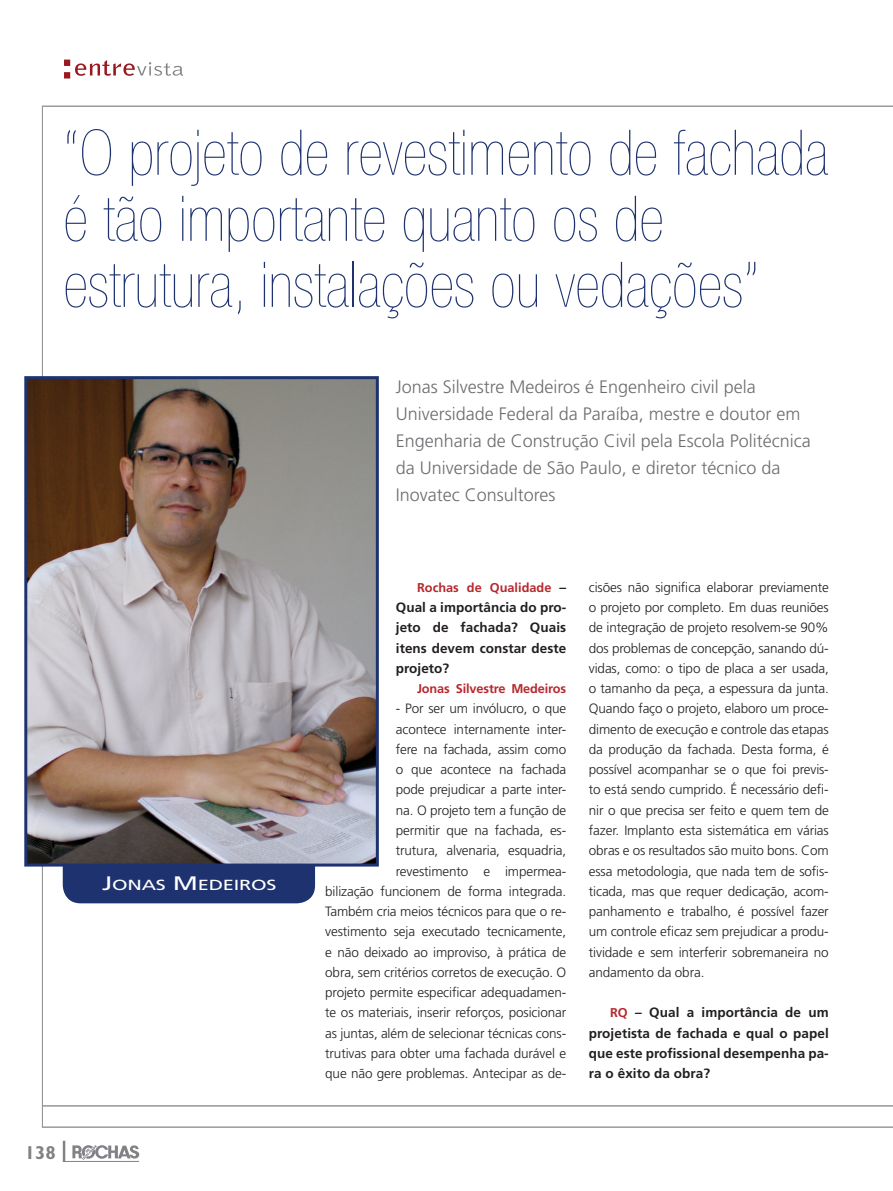
<style>
.page{position:relative;width:893px;height:1191px;background:#fff}
.page>*{position:absolute;margin:0;border:0;box-sizing:border-box;transform-origin:0 0}
.TITULO_NOVO{font:900 condensed 63px/66px "Helvetica Neue";color:#1d326f}
.t1{font:700 18.75px "Gill Sans";color:#808285}
.OLHO{font:300 18px/27px "Frutiger";color:#6c6d70}
.TEXTO_NOVO{font:14.7px "Frutiger";letter-spacing:-.015em;color:#fff;scale:1.37 1}
.TEXTO_NOVO-2{font:300 13.5px/20.2px "Frutiger";letter-spacing:-.01em;color:#231f20;text-align:right}
.TEXTO_NOVO-3{font:700 13.5px/20.2px "Frutiger";letter-spacing:.005em;color:#231f20;text-align:justify}
.TEXTO_NOVO-4{font:700 12.75px "Frutiger";letter-spacing:-.01em;color:#b7282e}
.s1{font-size:19.5px}
.s2{font-size:13.5px;color:#231f20}
.s3{font-size:12.75px;color:#b7282e}
</style>
<div class="page">
<svg style="left:72px;top:1145px;width:67px;height:14px"></svg>
<hr style="left:63px;top:1140px;width:2px;height:21px;background:#808285">
<hr style="left:63px;top:1161px;width:76px;height:1px;background:#808285">
<svg style="left:64px;top:60px;width:119px;height:18px"></svg>
<hr style="left:43px;top:1105px;width:850px;height:1px;background:#939598">
<div style="left:63px;top:809px;width:252px;height:94px;background:#1d326f;border-radius:18px"></div>
<img style="left:28px;top:380px;width:347px;height:482px">
<div style="left:24px;top:376px;width:355px;height:490px;border:3px solid #1d326f"></div>
<p class="TITULO_NOVO" style="left:63px;top:119px;width:766px">“O projeto de revestimento de fachada é tão importante quanto os de estrutura, instalações ou vedações”</p>
<p class="OLHO" style="left:396px;top:373px;width:417px">Jonas Silvestre Medeiros é Engenheiro civil pela Universidade Federal da Paraíba, mestre e doutor em Engenharia de Construção Civil pela Escola Politécnica da Universidade de São Paulo, e diretor técnico da Inovatec Consultores</p>
<p class="TEXTO_NOVO" style="left:102px;top:876px;width:129px"><span class="s1">J</span>ONAS <span class="s1">M</span>EDEIROS</p>
<p class="t1" style="left:25px;top:1141px;width:33px">138</p>
<p class="TEXTO_NOVO-4" style="left:417px;top:580px;width:151px">Rochas de Qualidade <span class="s2">–</span></p>
<p class="TEXTO_NOVO-3" style="left:396px;top:597px;width:172px">Qual a importância do pro&shy;jeto de fachada? Quais itens devem constar deste projeto?</p>
<p class="TEXTO_NOVO-4" style="left:417px;top:681px;width:151px">Jonas Silvestre Medeiros</p>
<p class="TEXTO_NOVO-2" style="left:325px;top:699px;width:242px">- Por ser um invólucro, o que<br>acontece internamente inter-<br>fere na fachada, assim como<br>o que acontece na fachada<br>pode prejudicar a parte inter-<br>na. O projeto tem a função de<br>permitir que na fachada, es-<br>trutura, alvenaria, esquadria, revestimento e impermea-<br>bilização funcionem de forma integrada.<br>Também cria meios técnicos para que o re&shy;vestimento seja executado tecnicamente, e não deixado ao improviso, à prática de obra, sem critérios corretos de execução. O projeto permite especificar adequadamen&shy;te os materiais, inserir reforços, posicionar as juntas, além de selecionar técnicas cons&shy;trutivas para obter uma fachada durável e que não gere problemas. Antecipar as de-</p>
<p class="TEXTO_NOVO-2" style="left:589px;top:577px;width:241px;text-align:justify">cisões não significa elaborar previamente o projeto por completo. Em duas reuniões de integração de projeto resolvem-se 90% dos problemas de concepção, sanando dú&shy;vidas, como: o tipo de placa a ser usada, o tamanho da peça, a espessura da junta.<br>Quando faço o projeto, elaboro um proce&shy;dimento de execução e controle das etapas da produção da fachada. Desta forma, é possível acompanhar se o que foi previs&shy;to está sendo cumprido. É necessário defi&shy;nir o que precisa ser feito e quem tem de fazer. Implanto esta sistemática em várias obras e os resultados são muito bons. Com essa metodologia, que nada tem de sofis&shy;ticada, mas que requer dedicação, acom&shy;panhamento e trabalho, é possível fazer um controle eficaz sem prejudicar a produ&shy;tividade e sem interferir sobremaneira no andamento da obra.</p>
<p class="TEXTO_NOVO-3" style="left:589px;top:1002px;width:241px;text-indent:21px"><span class="s3">RQ</span> – Qual a importância de um projetista de fachada e qual o papel que este profissional desempenha pa&shy;ra o êxito da obra?</p>
</div>
